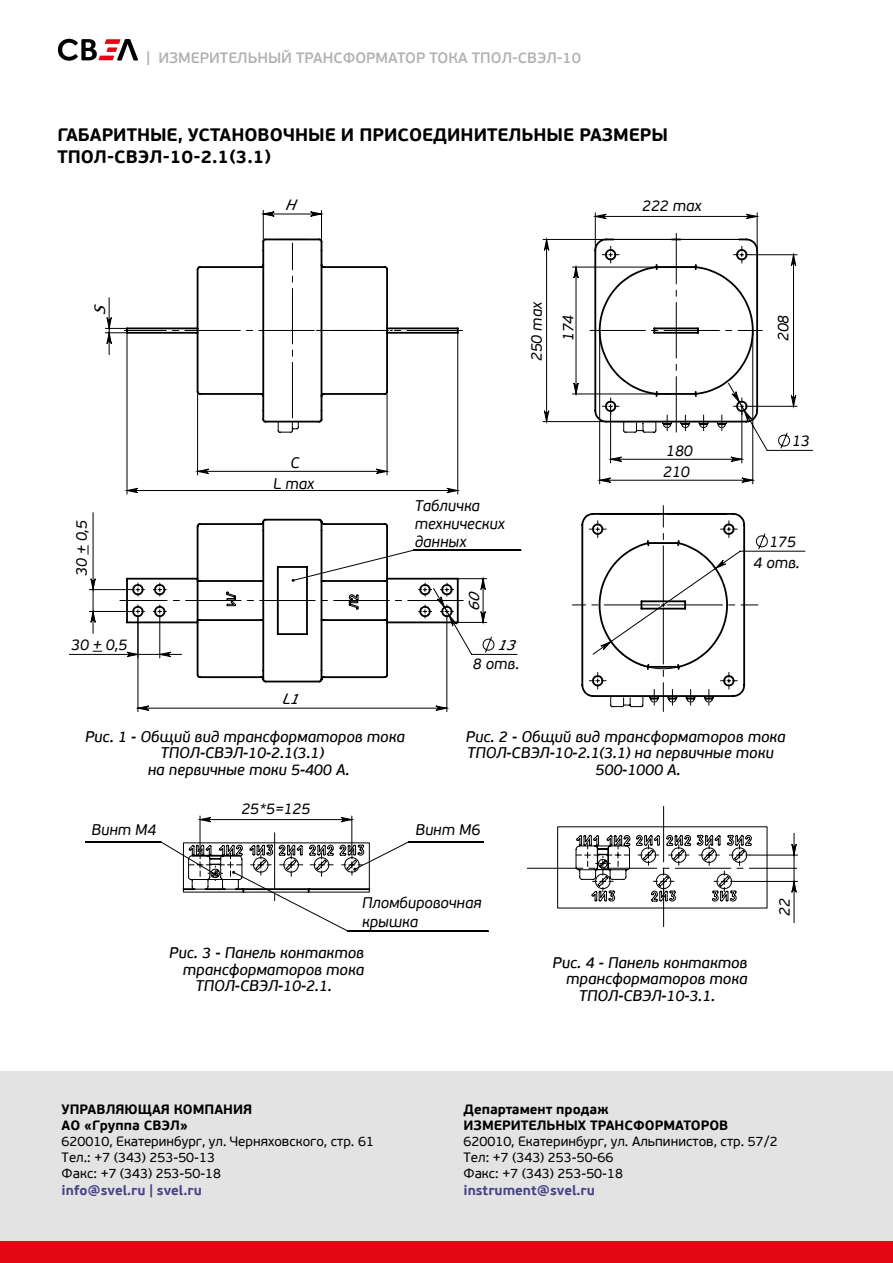
<style>
.page{position:relative;width:893px;height:1263px;background:#fff}
.page>*{position:absolute;margin:0;border:0;box-sizing:border-box;transform-origin:0 0}
.Подзаголовок_раздела{font:700 18px/21.6px "PF Beau Sans Pro";color:#000}
.t1{font:italic 15.45px/16.5px "PF Beau Sans Pro Bbook";color:#000;text-align:center}
.t2{font:italic 15.45px/18px "PF Beau Sans Pro";color:#000}
.t3{font:600 15px "PF Beau Sans Pro";color:#b3b2b2}
.t4{font:italic 14.85px "PF Beau Sans Pro Bbook";color:#000}
.Таблица_влево{font:13.5px/16.2px "PF Beau Sans Pro";color:#000}
.Таблица_влево-2{font:700 13.5px/16.2px "PF Beau Sans Pro";color:#000}
.Таблица_влево-3{font:700 13.5px "PF Beau Sans Pro";color:#474386}
</style>
<div class="page">
<svg style="left:57px;top:39px;width:81px;height:22px"></svg>
<div style="left:0;top:1071px;width:893px;height:192px;background:#e3e3e3"></div>
<div style="left:0;top:1241px;width:893px;height:22px;background:#e30613"></div>
<hr style="left:595px;top:213px;width:1px;height:37px;background:#000">
<hr style="left:757px;top:213px;width:1px;height:37px;background:#000">
<hr style="left:69px;top:654px;width:69px;height:1px;background:#000">
<hr style="left:89px;top:611px;width:42px;height:1px;background:#000">
<hr style="left:89px;top:589px;width:42px;height:1px;background:#000">
<hr style="left:93px;top:513px;width:1px;height:77px;background:#000">
<hr style="left:750px;top:254px;width:47px;height:1px;background:#000">
<hr style="left:750px;top:406px;width:47px;height:1px;background:#000">
<svg style="left:127px;top:422px;width:626px;height:290px"></svg>
<svg style="left:593px;top:212px;width:167px;height:9px"></svg>
<svg style="left:607px;top:455px;width:138px;height:7px"></svg>
<svg style="left:89px;top:568px;width:9px;height:65px"></svg>
<svg style="left:462px;top:239px;width:334px;height:183px"></svg>
<svg style="left:590px;top:233px;width:172px;height:200px"></svg>
<svg style="left:105px;top:210px;width:357px;height:223px"></svg>
<svg style="left:127px;top:518px;width:333px;height:57px"></svg>
<svg style="left:527px;top:806px;width:271px;height:121px"></svg>
<svg style="left:572px;top:506px;width:196px;height:205px"></svg>
<svg style="left:120px;top:575px;width:375px;height:327px"></svg>
<p class="t3" style="left:146px;top:49px;width:436px">| ИЗМЕРИТЕЛЬНЫЙ ТРАНСФОРМАТОР ТОКА ТПОЛ-СВЭЛ-10</p>
<p class="Подзаголовок_раздела" style="left:57px;top:124px;width:612px">ГАБАРИТНЫЕ, УСТАНОВОЧНЫЕ И ПРИСОЕДИНИТЕЛЬНЫЕ РАЗМЕРЫ<br>ТПОЛ-СВЭЛ-10-2.1(3.1)</p>
<p class="t4" style="left:285px;top:196px;width:16px">Н</p>
<p class="t2" style="left:642px;top:197px;width:61px">222 max</p>
<p class="t4" style="left:91px;top:315px;width:15px;rotate:-90deg">S</p>
<p class="t2" style="left:528px;top:361px;width:61px;rotate:-90deg">250 max</p>
<p class="t2" style="left:560px;top:341px;width:28px;rotate:-90deg">174</p>
<p class="t2" style="left:774px;top:341px;width:28px;rotate:-90deg">208</p>
<p class="t2" style="left:73px;top:576px;width:58px;rotate:-90deg">30 + 0,5</p>
<p class="t2" style="left:290px;top:454px;width:10px">C</p>
<p class="t2" style="left:273px;top:475px;width:43px">L max</p>
<p class="t2" style="left:415px;top:497px;width:92px">Табличка технических данных</p>
<p class="t4" style="left:465px;top:611px;width:24px;rotate:-90deg">60</p>
<p class="t2" style="left:663px;top:441px;width:31px;line-height:20.9px">180<br>210</p>
<p class="t2" style="left:792px;top:432px;width:19px">13</p>
<p class="t2" style="left:769px;top:533px;width:28px">175</p>
<p class="t2" style="left:753px;top:554px;width:48px">4 отв.</p>
<p class="t2" style="left:71px;top:636px;width:58px">30 + 0,5</p>
<p class="t4" style="left:282px;top:690px;width:23px">L1</p>
<p class="t1" style="left:85px;top:729px;width:321px">Рис. 1 - Общий вид трансформаторов тока<br>ТПОЛ-СВЭЛ-10-2.1(3.1)<br>на первичные токи 5-400 А.</p>
<p class="t2" style="left:91px;top:821px;width:66px">Винт М4</p>
<p class="t2" style="left:241px;top:800px;width:70px">25*5=125</p>
<p class="t4" style="left:498px;top:636px;width:24px">13</p>
<p class="t2" style="left:473px;top:655px;width:48px">8 отв.</p>
<p class="t1" style="left:466px;top:729px;width:321px">Рис. 2 - Общий вид трансформаторов тока</p>
<p class="t1" style="left:467px;top:745px;width:308px">ТПОЛ-СВЭЛ-10-2.1(3.1) на первичные токи</p>
<p class="t1" style="left:596px;top:762px;width:87px">500-1000 А.</p>
<p class="t2" style="left:415px;top:821px;width:66px">Винт М6</p>
<p class="t2" style="left:362px;top:894px;width:121px;line-height:18.5px">Пломбировочная крышка</p>
<p class="t1" style="left:169px;top:945px;width:196px">Рис. 3 - Панель контактов</p>
<p class="t1" style="left:183px;top:961px;width:183px">трансформаторов тока</p>
<p class="t1" style="left:195px;top:978px;width:138px">ТПОЛ-СВЭЛ-10-2.1.</p>
<p class="t1" style="left:553px;top:954px;width:196px">Рис. 4 - Панель контактов</p>
<p class="t1" style="left:566px;top:971px;width:183px">трансформаторов тока</p>
<p class="t1" style="left:579px;top:987px;width:138px">ТПОЛ-СВЭЛ-10-3.1.</p>
<p class="t2" style="left:776px;top:916px;width:19px;rotate:-90deg">22</p>
<p class="Таблица_влево-2" style="left:62px;top:1101px;width:192px">УПРАВЛЯЮЩАЯ КОМПАНИЯ<br>АО «Группа СВЭЛ»</p>
<p class="Таблица_влево" style="left:62px;top:1133px;width:314px">620010, Екатеринбург, ул. Черняховского, стр. 61</p>
<p class="Таблица_влево" style="left:62px;top:1150px;width:161px">Тел.: +7 (343) 253-50-13<br>Факс: +7 (343) 253-50-18</p>
<p class="Таблица_влево-3" style="left:62px;top:1181px;width:142px">info@svel.ru | svel.ru</p>
<p class="Таблица_влево-2" style="left:463px;top:1101px;width:266px">Департамент продаж<br>ИЗМЕРИТЕЛЬНЫХ ТРАНСФОРМАТОРОВ</p>
<p class="Таблица_влево" style="left:463px;top:1133px;width:316px">620010, Екатеринбург, ул. Альпинистов, стр. 57/2</p>
<p class="Таблица_влево" style="left:463px;top:1150px;width:151px">Тел: +7 (343) 253-50-66</p>
<p class="Таблица_влево" style="left:463px;top:1166px;width:161px">Факс: +7 (343) 253-50-18</p>
<p class="Таблица_влево-3" style="left:463px;top:1181px;width:133px">instrument@svel.ru</p>
</div>
